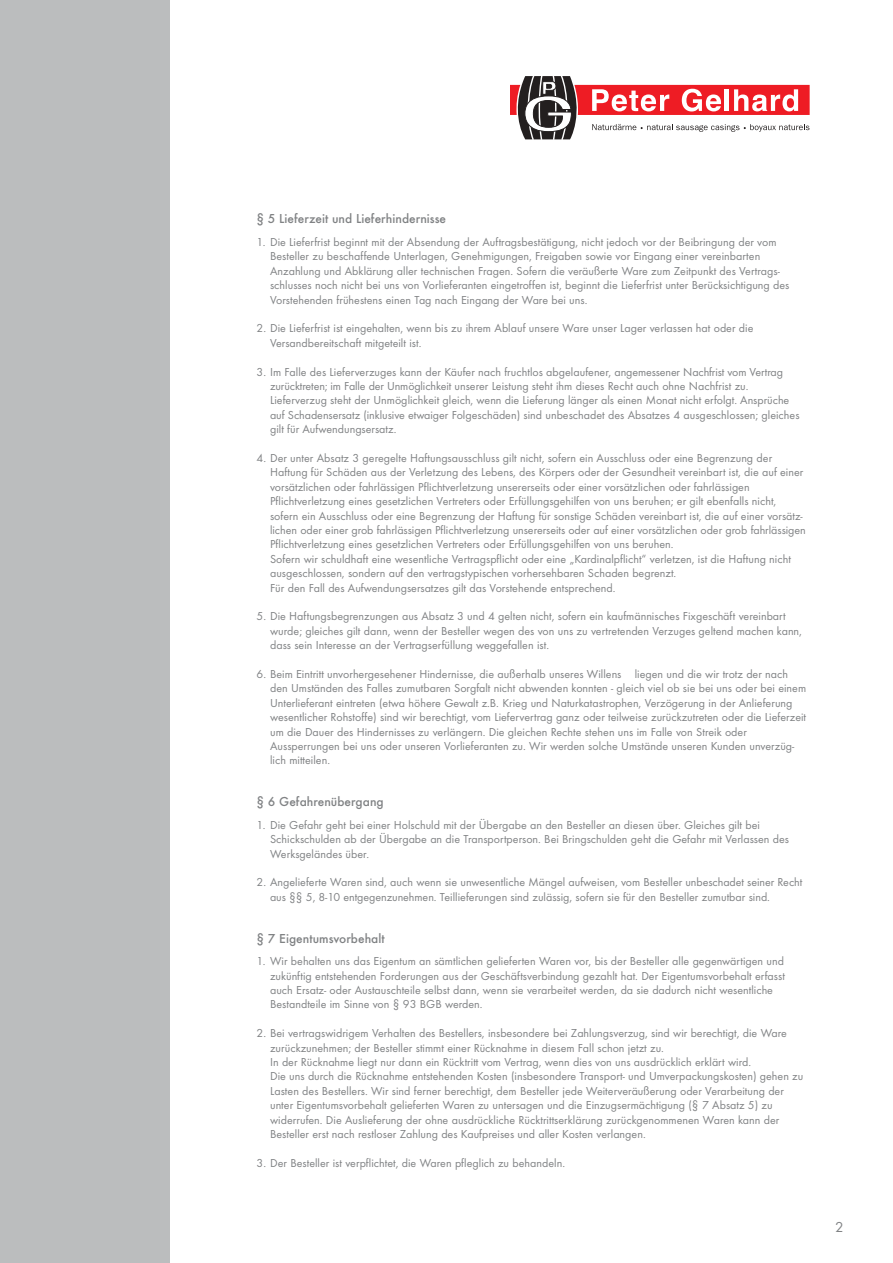
<style>
.page{position:relative;width:893px;height:1263px;background:#fff}
.page>*{position:absolute;margin:0;border:0;box-sizing:border-box;transform-origin:0 0}
.t1{font:15px "Futura T";color:#808284}
.t2{font:500 13.5px "Futura T";color:#808284}
.t3{font:12px/14.4px "Futura T";color:#808284}
</style>
<div class="page">
<div style="left:0;top:0;width:170px;height:1263px;background:#bbbdbe"></div>
<svg style="left:510px;top:76px;width:299px;height:64px"></svg>
<p class="t2" style="left:256px;top:213px;width:191px">§ 5 Lieferzeit und Lieferhindernisse</p>
<p class="t3" style="left:270px;top:235px;width:521px;text-indent:-14px">1. Die Lieferfrist beginnt mit der Absendung der Auftragsbestätigung, nicht jedoch vor der Beibringung der vom Besteller zu beschaffende Unterlagen, Genehmigungen, Freigaben sowie vor Eingang einer vereinbarten Anzahlung und Abklärung aller technischen Fragen. Sofern die veräußerte Ware zum Zeitpunkt des Vertrags&shy;schlusses noch nicht bei uns von Vorlieferanten eingetroffen ist, beginnt die Lieferfrist unter Berücksichtigung des Vorstehenden frühestens einen Tag nach Eingang der Ware bei uns.</p>
<p class="t3" style="left:270px;top:322px;width:485px;text-indent:-14px">2. Die Lieferfrist ist eingehalten, wenn bis zu ihrem Ablauf unsere Ware unser Lager verlassen hat oder die<br>Versandbereitschaft mitgeteilt ist.</p>
<p class="t3" style="left:270px;top:365px;width:531px;text-indent:-14px">3. Im Falle des Lieferverzuges kann der Käufer nach fruchtlos abgelaufener, angemessener Nachfrist vom Vertrag zurücktreten; im Falle der Unmöglichkeit unserer Leistung steht ihm dieses Recht auch ohne Nachfrist zu.<br>Lieferverzug steht der Unmöglichkeit gleich, wenn die Lieferung länger als einen Monat nicht erfolgt. Ansprüche auf Schadensersatz (inklusive etwaiger Folgeschäden) sind unbeschadet des Absatzes 4 ausgeschlossen; gleiches gilt für Aufwendungsersatz.</p>
<p class="t3" style="left:270px;top:451px;width:537px;text-indent:-14px">4. Der unter Absatz 3 geregelte Haftungsausschluss gilt nicht, sofern ein Ausschluss oder eine Begrenzung der Haftung für Schäden aus der Verletzung des Lebens, des Körpers oder der Gesundheit vereinbart ist, die auf einer vorsätzlichen oder fahrlässigen Pflichtverletzung unsererseits oder einer vorsätzlichen oder fahrlässigen Pflichtverletzung eines gesetzlichen Vertreters oder Erfüllungsgehilfen von uns beruhen; er gilt ebenfalls nicht, sofern ein Ausschluss oder eine Begrenzung der Haftung für sonstige Schäden vereinbart ist, die auf einer vorsätz&shy;lichen oder einer grob fahrlässigen Pflichtverletzung unsererseits oder auf einer vorsätzlichen oder grob fahrlässigen Pflichtverletzung eines gesetzlichen Vertreters oder Erfüllungsgehilfen von uns beruhen.<br>Sofern wir schuldhaft eine wesentliche Vertragspflicht oder eine „Kardinalpflicht“ verletzen, ist die Haftung nicht ausgeschlossen, sondern auf den vertragstypischen vorhersehbaren Schaden begrenzt.<br>Für den Fall des Aufwendungsersatzes gilt das Vorstehende entsprechend.</p>
<p class="t3" style="left:270px;top:610px;width:533px;text-indent:-14px">5. Die Haftungsbegrenzungen aus Absatz 3 und 4 gelten nicht, sofern ein kaufmännisches Fixgeschäft vereinbart wurde; gleiches gilt dann, wenn der Besteller wegen des von uns zu vertretenden Verzuges geltend machen kann, dass sein Interesse an der Vertragserfüllung weggefallen ist.</p>
<p class="t3" style="left:270px;top:667px;width:537px;text-indent:-14px">6. Beim Eintritt unvorhergesehener Hindernisse, die außerhalb unseres Willens liegen und die wir trotz der nach den Umständen des Falles zumutbaren Sorgfalt nicht abwenden konnten - gleich viel ob sie bei uns oder bei einem Unterlieferant eintreten (etwa höhere Gewalt z.B. Krieg und Naturkatastrophen, Verzögerung in der Anlieferung wesentlicher Rohstoffe) sind wir berechtigt, vom Liefervertrag ganz oder teilweise zurückzutreten oder die Lieferzeit um die Dauer des Hindernisses zu verlängern. Die gleichen Rechte stehen uns im Falle von Streik oder Aussperrungen bei uns oder unseren Vorlieferanten zu. Wir werden solche Umstände unseren Kunden unverzüg&shy;lich mitteilen.</p>
<p class="t2" style="left:256px;top:796px;width:129px">§ 6 Gefahrenübergang</p>
<p class="t3" style="left:270px;top:818px;width:520px;text-indent:-14px">1. Die Gefahr geht bei einer Holschuld mit der Übergabe an den Besteller an diesen über. Gleiches gilt bei<br>Schickschulden ab der Übergabe an die Transportperson. Bei Bringschulden geht die Gefahr mit Verlassen des<br>Werksgeländes über.</p>
<p class="t3" style="left:270px;top:876px;width:534px;text-indent:-14px">2. Angelieferte Waren sind, auch wenn sie unwesentliche Mängel aufweisen, vom Besteller unbeschadet seiner Recht aus §§ 5, 8-10 entgegenzunehmen. Teillieferungen sind zulässig, sofern sie für den Besteller zumutbar sind.</p>
<p class="t2" style="left:256px;top:932px;width:130px">§ 7 Eigentumsvorbehalt</p>
<p class="t3" style="left:270px;top:955px;width:516px;text-indent:-14px">1. Wir behalten uns das Eigentum an sämtlichen gelieferten Waren vor, bis der Besteller alle gegenwärtigen und zukünftig entstehenden Forderungen aus der Geschäftsverbindung gezahlt hat. Der Eigentumsvorbehalt erfasst auch Ersatz- oder Austauschteile selbst dann, wenn sie verarbeitet werden, da sie dadurch nicht wesentliche Bestandteile im Sinne von § 93 BGB werden.</p>
<p class="t3" style="left:270px;top:1027px;width:534px;text-indent:-14px">2. Bei vertragswidrigem Verhalten des Bestellers, insbesondere bei Zahlungsverzug, sind wir berechtigt, die Ware zurückzunehmen; der Besteller stimmt einer Rücknahme in diesem Fall schon jetzt zu.<br>In der Rücknahme liegt nur dann ein Rücktritt vom Vertrag, wenn dies von uns ausdrücklich erklärt wird.<br>Die uns durch die Rücknahme entstehenden Kosten (insbesondere Transport- und Umverpackungskosten) gehen zu Lasten des Bestellers. Wir sind ferner berechtigt, dem Besteller jede Weiterveräußerung oder Verarbeitung der unter Eigentumsvorbehalt gelieferten Waren zu untersagen und die Einzugsermächtigung (§ 7 Absatz 5) zu widerrufen. Die Auslieferung der ohne ausdrückliche Rücktrittserklärung zurückgenommenen Waren kann der Besteller erst nach restloser Zahlung des Kaufpreises und aller Kosten verlangen.</p>
<p class="t3" style="left:256px;top:1156px;width:310px">3. Der Besteller ist verpflichtet, die Waren pfleglich zu behandeln.</p>
<p class="t1" style="left:835px;top:1220px;width:10px">2</p>
</div>
